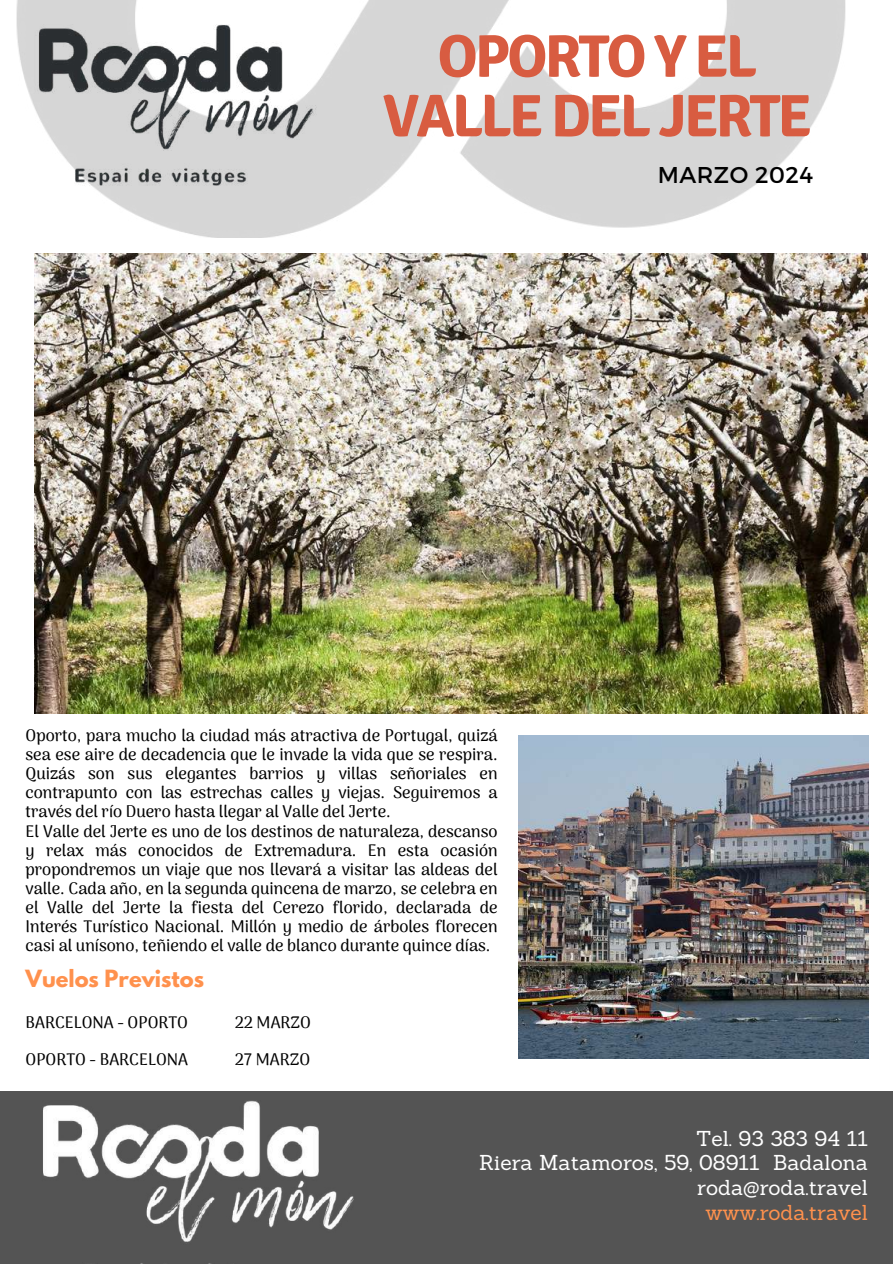
<style>
.page{position:relative;width:893px;height:1264px;background:#fff}
.page>*{position:absolute;margin:0;border:0;box-sizing:border-box;transform-origin:0 0}
.t1{font:700 60px/59.7px "Signika";letter-spacing:-.045em;color:#d85c41;text-align:center}
.t2{font:22.8px "Montserrat";letter-spacing:.025em;color:#000}
.t3{font:21px/24.8px "Sanchez";color:#fff;text-align:right}
.t4{font:21px "Sanchez";color:#ff914d}
.t5{font:700 21px "League Spartan";color:#ff914d}
.t6{font:500 16.5px/19.2px "Arima Madurai";color:#000}
</style>
<div class="page">
<img style="left:16px;top:0;width:830px;height:238px">
<div style="left:0;top:1091px;width:892px;height:172px;background:#545454"></div>
<img style="left:26px;top:19px;width:303px;height:171px">
<img style="left:43px;top:1100px;width:311px;height:142px">
<img style="left:35px;top:253px;width:832px;height:460px">
<img style="left:518px;top:735px;width:350px;height:323px">
<h1 class="t1" style="left:383px;top:27px;width:430px">OPORTO Y EL<br>VALLE DEL JERTE</h1>
<h2 class="t2" style="left:657px;top:160px;width:157px">MARZO 2024</h2>
<p class="t6" style="left:26px;top:725px;width:473px">Oporto, para mucho la ciudad más atractiva de Portugal, quizá sea ese aire de decadencia que le invade la vida que se respira.<br>Quizás son sus elegantes barrios y villas señoriales en contrapunto con las estrechas calles y viejas. Seguiremos a través del río Duero hasta llegar al Valle del Jerte.<br>El Valle del Jerte es uno de los destinos de naturaleza, descanso y relax más conocidos de Extremadura. En esta ocasión propondremos un viaje que nos llevará a visitar las aldeas del valle. Cada año, en la segunda quincena de marzo, se celebra en el Valle del Jerte la fiesta del Cerezo florido, declarada de Interés Turístico Nacional. Millón y medio de árboles florecen casi al unísono, teñiendo el valle de blanco durante quince días.</p>
<p class="t5" style="left:26px;top:967px;width:180px">Vuelos Previstos</p>
<p class="t6" style="left:26px;top:1012px;width:164px">BARCELONA - OPORTO</p>
<p class="t6" style="left:235px;top:1012px;width:77px">22 MARZO</p>
<p class="t6" style="left:26px;top:1049px;width:164px">OPORTO - BARCELONA</p>
<p class="t6" style="left:235px;top:1049px;width:77px">27 MARZO</p>
<p class="t3" style="left:479px;top:1125px;width:390px">Tel. 93 383 94 11<br>Riera Matamoros, 59, 08911 Badalona roda@roda.travel</p>
<p class="t4" style="left:705px;top:1198px;width:164px">www.roda.travel</p>
</div>
